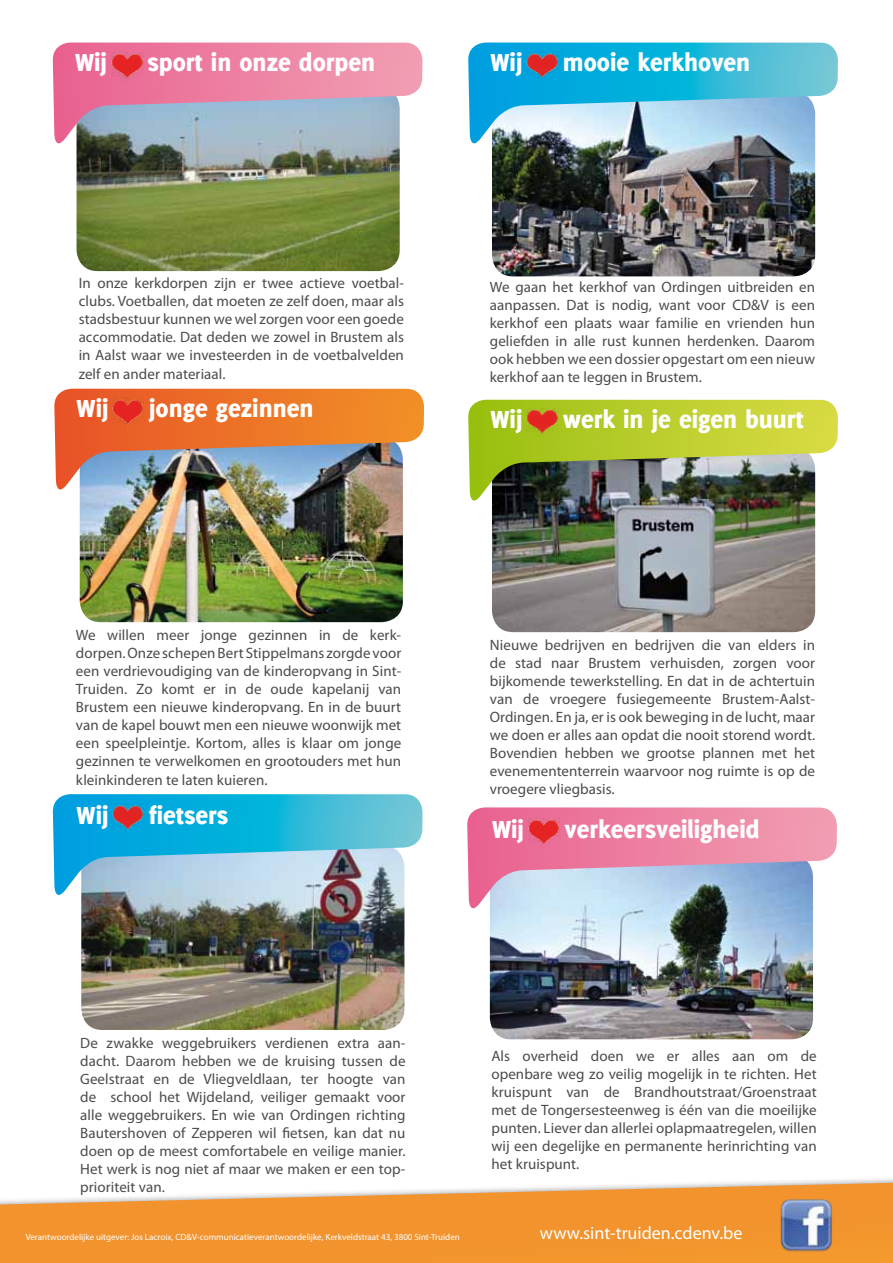
<style>
.page{position:relative;width:893px;height:1263px;background:#fff}
.page>*{position:absolute;margin:0;border:0;box-sizing:border-box;transform-origin:0 0}
.t1{font:800 27px "Delicious";color:#fff}
.t2{font:18px "Myriad Pro";color:#fff}
.t3{font:15px/18px "Myriad Pro";letter-spacing:.005em;color:#4b4b4d;text-align:justify}
.t4{font:9px "Myriad Pro";color:#fff}
</style>
<div class="page">
<img style="left:81px;top:904px;width:323px;height:126px">
<img style="left:492px;top:509px;width:323px;height:123px">
<img style="left:490px;top:917px;width:323px;height:122px">
<img style="left:80px;top:498px;width:323px;height:124px">
<img style="left:492px;top:152px;width:323px;height:124px">
<svg style="left:0;top:1183px;width:893px;height:80px;background:#f2a048"></svg>
<svg style="left:467px;top:807px;width:370px;height:110px;background:#d0a1bd"></svg>
<svg style="left:53px;top:794px;width:370px;height:110px;background:#64bbd8"></svg>
<img style="left:77px;top:152px;width:323px;height:119px">
<svg style="left:52px;top:43px;width:371px;height:109px;background:#ca99b2"></svg>
<img style="left:54px;top:389px;width:370px;height:109px">
<svg style="left:468px;top:43px;width:370px;height:109px;background:#60bbd8"></svg>
<img style="left:468px;top:400px;width:370px;height:109px">
<img style="left:780px;top:1198px;width:54px;height:55px">
<img style="left:111px;top:52px;width:32px;height:29px">
<img style="left:526px;top:51px;width:32px;height:30px">
<img style="left:112px;top:398px;width:32px;height:29px">
<img style="left:527px;top:407px;width:32px;height:30px">
<img style="left:112px;top:803px;width:32px;height:29px">
<img style="left:528px;top:818px;width:32px;height:29px">
<h1 class="t1" style="left:75px;top:46px;width:33px">Wij</h1>
<h1 class="t1" style="left:148px;top:46px;width:229px">sport in onze dorpen</h1>
<h1 class="t1" style="left:490px;top:46px;width:33px">Wij</h1>
<h1 class="t1" style="left:563px;top:46px;width:189px">mooie kerkhoven</h1>
<p class="t3" style="left:79px;top:273px;width:327px">In onze kerkdorpen zijn er twee actieve voetbal&shy;clubs. Voetballen, dat moeten ze zelf doen, maar als stadsbestuur kunnen we wel zorgen voor een goede accommodatie. Dat deden we zowel in Brustem als in Aalst waar we investeerden in de voetbalvelden</p>
<p class="t3" style="left:79px;top:365px;width:148px">zelf en ander materiaal.</p>
<h1 class="t1" style="left:77px;top:393px;width:33px">Wij</h1>
<h1 class="t1" style="left:149px;top:393px;width:166px">jonge gezinnen</h1>
<p class="t3" style="left:490px;top:278px;width:327px">We gaan het kerkhof van Ordingen uitbreiden en aanpassen. Dat is nodig, want voor CD&amp;V is een kerkhof een plaats waar familie en vrienden hun geliefden in alle rust kunnen herdenken. Daarom ook hebben we een dossier opgestart om een nieuw kerkhof aan te leggen in Brustem.</p>
<h1 class="t1" style="left:490px;top:404px;width:33px">Wij</h1>
<h1 class="t1" style="left:563px;top:404px;width:242px">werk in je eigen buurt</h1>
<p class="t3" style="left:76px;top:625px;width:327px">We willen meer jonge gezinnen in de kerk&shy;dorpen. Onze schepen Bert Stippelmans zorgde voor een verdrievoudiging van de kinderopvang in Sint-Truiden. Zo komt er in de oude kapelanij van Brustem een nieuwe kinderopvang. En in de buurt van de kapel bouwt men een nieuwe woonwijk met een speelpleintje. Kortom, alles is klaar om jonge gezinnen te verwelkomen en grootouders met hun</p>
<p class="t3" style="left:76px;top:771px;width:193px">kleinkinderen te laten kuieren.</p>
<h1 class="t1" style="left:77px;top:800px;width:33px">Wij</h1>
<h1 class="t1" style="left:149px;top:800px;width:81px">fietsers</h1>
<p class="t3" style="left:490px;top:636px;width:327px">Nieuwe bedrijven en bedrijven die van elders in de stad naar Brustem verhuisden, zorgen voor bijkomende tewerkstelling. En dat in de achtertuin van de vroegere fusiegemeente Brustem-Aalst-Ordingen. En ja, er is ook beweging in de lucht, maar we doen er alles aan opdat die nooit storend wordt.<br>Bovendien hebben we grootse plannen met het evenemententerrein waarvoor nog ruimte is op de vroegere vliegbasis.</p>
<h1 class="t1" style="left:492px;top:813px;width:33px">Wij</h1>
<h1 class="t1" style="left:565px;top:813px;width:197px">verkeersveiligheid</h1>
<p class="t3" style="left:80px;top:1033px;width:327px">De zwakke weggebruikers verdienen extra aan&shy;dacht. Daarom hebben we de kruising tussen de Geelstraat en de Vliegveldlaan, ter hoogte van de school het Wijdeland, veiliger gemaakt voor alle weggebruikers. En wie van Ordingen richting Bautershoven of Zepperen wil fietsen, kan dat nu doen op de meest comfortabele en veilige manier.<br>Het werk is nog niet af maar we maken er een top&shy;prioriteit van.</p>
<p class="t4" style="left:26px;top:1232px;width:436px">Verantwoordelijke uitgever: Jos Lacroix, CD&amp;V-communicatieverantwoordelijke, Kerkveldstraat 43, 3800 Sint-Truiden</p>
<p class="t3" style="left:491px;top:1047px;width:327px">Als overheid doen we er alles aan om de openbare weg zo veilig mogelijk in te richten. Het kruispunt van de Brandhoutstraat/Groenstraat met de Tongersesteenweg is één van die moeilijke punten. Liever dan allerlei oplapmaatregelen, willen wij een degelijke en permanente herinrichting van het kruispunt.</p>
<p class="t2" style="left:540px;top:1222px;width:204px">www.sint-truiden.cdenv.be</p>
</div>
